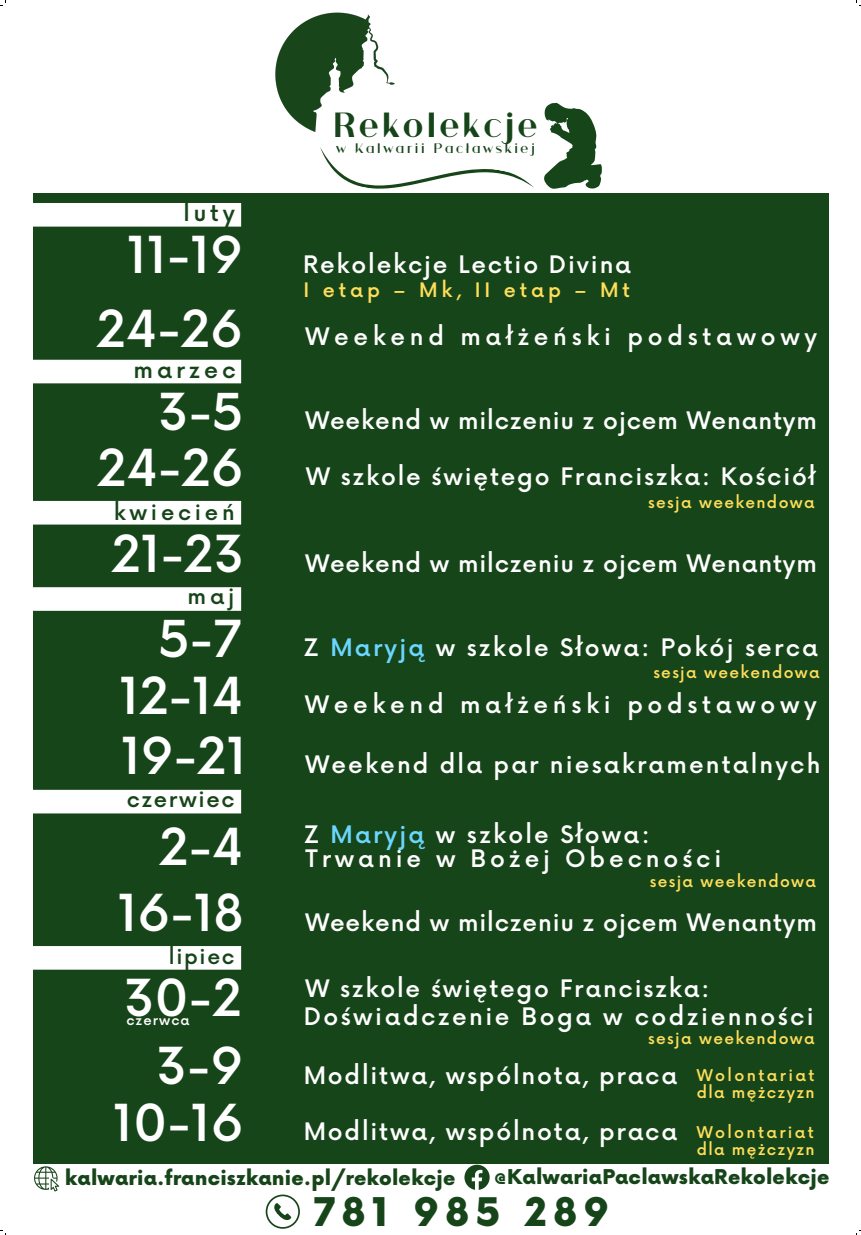
<style>
.page{position:relative;width:861px;height:1235px;background:#fff}
.page>*{position:absolute;margin:0;border:0;box-sizing:border-box;transform-origin:0 0}
.t1{font:500 49.68px/60.6px "Now";color:#fff;text-align:right}
.t2{font:900 38.49px "Now";letter-spacing:.175em;color:#17451a}
.t3{font:700 37.14px "Athena";letter-spacing:.04em;color:#17451a}
.t4{font:500 23.52px "Now";letter-spacing:.08em;color:#fff}
.t5{font:500 23.52px "Now";letter-spacing:.04em;color:#fff}
.t6{font:500 23.52px "Now";letter-spacing:.2em;color:#fff}
.t7{font:500 23.52px/24.3px "Now";letter-spacing:.165em;color:#fff}
.t8{font:500 23.52px "Now";letter-spacing:.105em;color:#fff}
.t9{font:500 23.49px "Now";letter-spacing:.095em;color:#fff}
.t10{font:500 22.5px "Now";letter-spacing:.175em;color:#17451a}
.t11{font:500 21.45px "Now";letter-spacing:.175em;color:#17451a}
.t12{font:500 21.45px "Now";letter-spacing:.08em;color:#17451a}
.t13{font:500 20.76px "Now";letter-spacing:.08em;color:#17451a}
.t14{font:900 19.86px "Now";letter-spacing:.01em;color:#17451a}
.t15{font:900 19.83px "Now";letter-spacing:.01em;color:#17451a}
.t16{font:500 19.47px "Now";letter-spacing:.2em;color:#ffde59}
.t17{font:500 15.78px "Now";letter-spacing:.15em;color:#ffde59}
.t18{font:500 15.6px "Now";letter-spacing:.085em;color:#ffde59}
.t19{font:500 15.51px "Now";letter-spacing:.085em;color:#ffde59}
.t20{font:14.7px "Athena";letter-spacing:.13em;color:#17451a}
.t21{font:500 13.41px "Now";letter-spacing:.08em;color:#fff}
.s1{font-size:49.68px}
.s2{color:#6bd7ff}
</style>
<div class="page">
<div style="left:33px;top:193px;width:795px;height:970px;background:#17451a"></div>
<div style="left:19px;top:203px;width:222px;height:24px;background:#fff"></div>
<div style="left:19px;top:360px;width:222px;height:23px;background:#fff"></div>
<div style="left:2px;top:501px;width:239px;height:24px;background:#fff"></div>
<svg style="left:266px;top:1194px;width:34px;height:35px"></svg>
<img style="left:275px;top:12px;width:120px;height:120px">
<svg style="left:544px;top:103px;width:58px;height:86px"></svg>
<svg style="left:320px;top:147px;width:214px;height:42px"></svg>
<svg style="left:464px;top:1165px;width:26px;height:25px"></svg>
<svg style="left:34px;top:1166px;width:25px;height:25px"></svg>
<div style="left:2px;top:790px;width:239px;height:23px;background:#fff"></div>
<div style="left:19px;top:587px;width:222px;height:24px;background:#fff"></div>
<div style="left:2px;top:946px;width:239px;height:24px;background:#fff"></div>
<p class="t10" style="left:183px;top:201px;width:53px">luty</p>
<h1 class="t1" style="left:97px;top:221px;width:148px;line-height:73.6px">11-19<br>24-26</h1>
<p class="t10" style="left:133px;top:357px;width:104px">marzec</p>
<h1 class="t1" style="left:97px;top:386px;width:148px;line-height:56.3px">3-5<br>24-26</h1>
<p class="t11" style="left:114px;top:501px;width:122px">kwiecień</p>
<h3 class="t3" style="left:332px;top:100px;width:207px">Rekolekcje</h3>
<p class="t20" style="left:336px;top:143px;width:201px">w Kalwarii Pacławskiej</p>
<p class="t4" style="left:303px;top:252px;width:329px">Rekolekcje Lectio Divina</p>
<p class="t16" style="left:304px;top:279px;width:328px">I etap – Mk, II etap – Mt</p>
<p class="t6" style="left:305px;top:324px;width:513px">Weekend małżeński podstawowy</p>
<p class="t5" style="left:305px;top:408px;width:513px">Weekend w milczeniu z ojcem Wenantym</p>
<p class="t4" style="left:306px;top:464px;width:511px">W szkole świętego Franciszka: Kościół</p>
<p class="t18" style="left:648px;top:494px;width:168px">sesja weekendowa</p>
<p class="t5" style="left:111px;top:551px;width:707px"><span class="s1">21-23</span> Weekend w milczeniu z ojcem Wenantym</p>
<p class="t11" style="left:188px;top:585px;width:48px">maj</p>
<h1 class="t1" style="left:158px;top:611px;width:85px">5-7</h1>
<p class="t9" style="left:304px;top:635px;width:516px">Z <span class="s2">Maryją</span> w szkole Słowa: Pokój serca</p>
<p class="t18" style="left:653px;top:664px;width:168px">sesja weekendowa</p>
<h1 class="t1" style="left:119px;top:669px;width:129px;text-align:left">12-14<br>19-21</h1>
<p class="t6" style="left:305px;top:691px;width:513px">Weekend małżeński podstawowy</p>
<p class="t4" style="left:305px;top:752px;width:516px">Weekend dla par niesakramentalnych</p>
<p class="t12" style="left:127px;top:788px;width:109px">czerwiec</p>
<p class="t7" style="left:304px;top:823px;width:419px">Z <span class="s2">Maryją</span> w szkole Słowa:<br>Trwanie w Bożej Obecności</p>
<p class="t18" style="left:650px;top:873px;width:168px">sesja weekendowa</p>
<p class="t5" style="left:118px;top:910px;width:700px"><span class="s1">16-18</span> Weekend w milczeniu z ojcem Wenantym</p>
<p class="t13" style="left:169px;top:945px;width:67px">lipiec</p>
<h1 class="t1" style="left:124px;top:970px;width:119px">30-2</h1>
<p class="t21" style="left:126px;top:1013px;width:65px">czerwca</p>
<h1 class="t1" style="left:159px;top:820px;width:86px">2-4</h1>
<p class="t4" style="left:305px;top:976px;width:405px">W szkole świętego Franciszka:</p>
<p class="t8" style="left:304px;top:1004px;width:512px">Doświadczenie Boga w codzienności</p>
<p class="t18" style="left:648px;top:1029px;width:168px">sesja weekendowa</p>
<p class="t4" style="left:157px;top:1063px;width:522px"><span class="s1">3-9</span> Modlitwa, wspólnota, praca</p>
<p class="t4" style="left:113px;top:1119px;width:565px"><span class="s1">10-16</span> Modlitwa, wspólnota, praca</p>
<p class="t17" style="left:697px;top:1067px;width:119px">Wolontariat</p>
<p class="t19" style="left:697px;top:1084px;width:119px">dla mężczyzn</p>
<p class="t17" style="left:697px;top:1124px;width:118px">Wolontariat</p>
<p class="t19" style="left:697px;top:1141px;width:119px">dla mężczyzn</p>
<p class="t15" style="left:65px;top:1167px;width:392px">kalwaria.franciszkanie.pl/rekolekcje</p>
<p class="t14" style="left:494px;top:1166px;width:336px">@KalwariaPaclawskaRekolekcje</p>
<h2 class="t2" style="left:313px;top:1191px;width:297px">781 985 289</h2>
</div>
